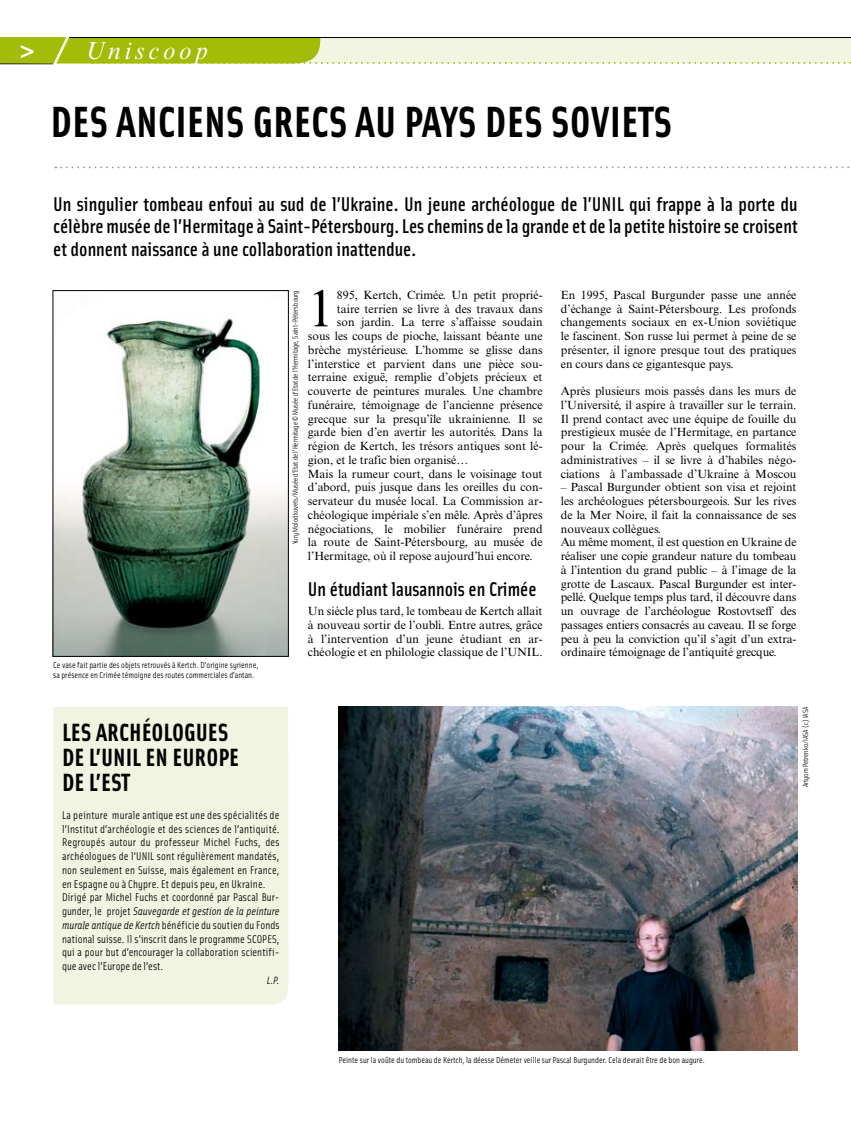
<style>
.page{position:relative;width:851px;height:1134px;background:#fff}
.page>*{position:absolute;margin:0;border:0;box-sizing:border-box;transform-origin:0 0}
.t1{font:51.88px "Times New Roman MT Std";color:#000}
.t2{font:700 43.75px "Solex";color:#000}
.t3{font:700 25px/25px "Solex";color:#000}
.t4{font:italic 25px "Times New Roman MT Std";letter-spacing:.15em;color:#fff}
.t5{font:500 20px/22.5px "Solex";color:#000;text-align:justify}
.t6{font:11.88px/13.8px "Times New Roman MT Std";color:#000;text-align:justify}
.t7{font:11.25px/13.8px "Solex";letter-spacing:.01em;color:#000}
.t8{font:italic 10.62px "Solex";color:#000}
.t9{font:8.75px/10px "Solex";color:#000}
.t10{font:7.5px "Solex";color:#000}
.s1{font-family:"Frutiger LT Std";font-weight:700;font-style:normal}
.s2{font-style:italic}
</style>
<div class="page">
<svg style="left:0;top:37px;width:851px;height:27px;background:#d3df90"></svg>
<hr style="left:69px;top:37px;width:781px;height:1px;background:#000">
<div style="left:53px;top:707px;width:235px;height:297px;background:#f1f4e0"></div>
<img style="left:55px;top:316px;width:232px;height:339px">
<div style="left:53px;top:290px;width:236px;height:367px;border:1px solid #000"></div>
<img style="left:339px;top:707px;width:458px;height:343px">
<svg style="left:55px;top:166px;width:795px;height:2px"></svg>
<h3 class="t4" style="left:20px;top:36px;width:190px"><span class="s1">&gt;</span> Uniscoop</h3>
<h2 class="t2" style="left:50px;top:93px;width:623px">DES ANCIENS GRECS AU PAYS DES SOVIETS</h2>
<p class="t5" style="left:53px;top:192px;width:746px">Un singulier tombeau enfoui au sud de l’Ukraine. Un jeune archéologue de l’UN IL qui frappe à la porte du célèbre musée de l’H ermitage à Saint-Pétersbourg. Les chemins de la grande et de la petite histoire se croisent et donnent naissance à une collaboration inattendue.</p>
<p class="t9" style="left:53px;top:660px;width:207px">Ce vase fait partie des objets retrouvés à Kertch. D’origine syrienne, sa présence en Crimée témoigne des routes commerciales d’antan.</p>
<p class="t10" style="left:290px;top:544px;width:255px;rotate:-90deg">Yury Molodkovets/Musée d’Etat de l’Hermitage © Musée d’Etat de l’Hermitage, Saint-Pétersbourg</p>
<h1 class="t1" style="left:308px;top:279px;width:27px">1</h1>
<p class="t6" style="left:337px;top:288px;width:207px">895, Kertch, Crimée. Un petit proprié-</p>
<p class="t6" style="left:337px;top:302px;width:207px">taire terrien se livre à des travaux dans</p>
<p class="t6" style="left:337px;top:315px;width:207px">son jardin. La terre s’affaisse soudain</p>
<p class="t6" style="left:308px;top:329px;width:236px">sous les coups de pioche, laissant béante une</p>
<p class="t6" style="left:308px;top:343px;width:236px">brèche mystérieuse. L’homme se glisse dans</p>
<p class="t6" style="left:308px;top:357px;width:236px">l’interstice et parvient dans une pièce sou-</p>
<p class="t6" style="left:308px;top:370px;width:236px">terraine exiguë, remplie d’objets précieux et</p>
<p class="t6" style="left:308px;top:384px;width:236px">couverte de peintures murales. Une chambre</p>
<p class="t6" style="left:308px;top:398px;width:236px">funéraire, témoignage de l’ancienne présence</p>
<p class="t6" style="left:308px;top:412px;width:236px">grecque sur la presqu’île ukrainienne. Il se</p>
<p class="t6" style="left:308px;top:425px;width:236px">garde bien d’en avertir les autorités. Dans la</p>
<p class="t6" style="left:308px;top:439px;width:236px">région de Kertch, les trésors antiques sont lé-</p>
<p class="t6" style="left:308px;top:453px;width:162px">gion, et le trafic bien organisé…</p>
<p class="t6" style="left:308px;top:467px;width:236px">Mais la rumeur court, dans le voisinage tout</p>
<p class="t6" style="left:308px;top:480px;width:236px">d’abord, puis jusque dans les oreilles du con-</p>
<p class="t6" style="left:308px;top:494px;width:236px">servateur du musée local. La Commission ar-</p>
<p class="t6" style="left:308px;top:508px;width:236px">chéologique impériale s’en mêle. Après d’âpres</p>
<p class="t6" style="left:308px;top:522px;width:236px">négociations, le mobilier funéraire prend</p>
<p class="t6" style="left:308px;top:535px;width:236px">la route de Saint-Pétersbourg, au musée de</p>
<p class="t6" style="left:308px;top:549px;width:226px">l’Hermitage, où il repose aujourd’hui encore.</p>
<h3 class="t5" style="left:308px;top:577px;width:230px">Un étudiant lausannois en Crimée</h3>
<p class="t6" style="left:308px;top:604px;width:236px">Un siècle plus tard, le tombeau de Kertch allait à nouveau sortir de l’oubli. Entre autres, grâce à l’intervention d’un jeune étudiant en ar&shy;chéologie et en philologie classique de l’UNIL.</p>
<h3 class="t3" style="left:62px;top:719px;width:178px">LES ARCHÉOLOGUES<br>DE L’UNIL EN EUROPE<br>DE L’EST</h3>
<p class="t7" style="left:62px;top:808px;width:219px">La peinture murale antique est une des spécialités de l’Institut d’archéologie et des sciences de l’antiquité.<br>Regroupés autour du professeur Michel Fuchs, des archéologues de l’UNIL sont régulièrement mandatés, non seulement en Suisse, mais également en France, en Espagne ou à Chypre. Et depuis peu, en Ukraine.<br>Dirigé par Michel Fuchs et coordonné par Pascal Bur&shy;gunder, le projet <span class="s2">Sauvegarde et gestion de la peinture murale antique de Kertch</span> bénéficie du soutien du Fonds national suisse. Il s’inscrit dans le programme SCOPES, qui a pour but d’encourager la collaboration scientifi&shy;que avec l’Europe de l’est.</p>
<p class="t8" style="left:266px;top:973px;width:14px">L.P.</p>
<p class="t6" style="left:560px;top:288px;width:237px">En 1995, Pascal Burgunder passe une année d’échange à Saint-Pétersbourg. Les profonds changements sociaux en ex-Union soviétique le fascinent. Son russe lui permet à peine de se présenter, il ignore presque tout des pratiques en cours dans ce gigantesque pays.</p>
<p class="t6" style="left:560px;top:384px;width:237px">Après plusieurs mois passés dans les murs de l’Université, il aspire à travailler sur le terrain.<br>Il prend contact avec une équipe de fouille du prestigieux musée de l’Hermitage, en partance pour la Crimée. Après quelques formalités administratives – il se livre à d’habiles négo&shy;ciations à l’ambassade d’Ukraine à Moscou</p>
<p class="t6" style="left:560px;top:480px;width:237px;text-align:left">– Pascal Burgunder obtient son visa et rejoint les archéologues pétersbourgeois. Sur les rives de la Mer Noire, il fait la connaissance de ses nouveaux collègues.<br>Au même moment, il est question en Ukraine de réaliser une copie grandeur nature du tombeau à l’intention du grand public – à l’image de la grotte de Lascaux. Pascal Burgunder est inter&shy;pellé. Quelque temps plus tard, il découvre dans un ouvrage de l’archéologue Rostovtseff des passages entiers consacrés au caveau. Il se forge peu à peu la conviction qu’il s’agit d’un extra&shy;ordinaire témoignage de l’antiquité grecque.</p>
<p class="t10" style="left:800px;top:787px;width:82px;rotate:-90deg">Artyom Petrenko/IASA (c) IASA</p>
<p class="t9" style="left:339px;top:1055px;width:367px">Peinte sur la voûte du tombeau de Kertch, la déesse Démeter veille sur Pascal Burgunder. Cela devrait être de bon augure.</p>
</div>
